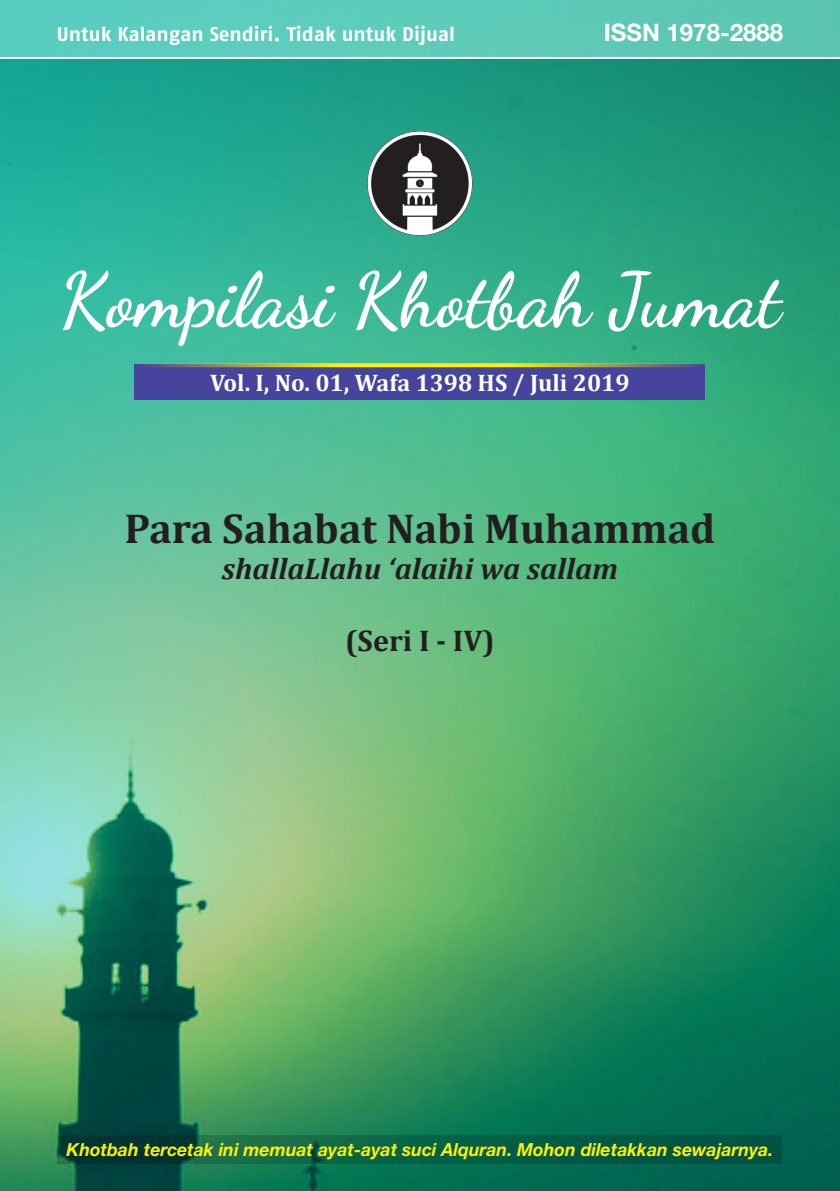
<style>
.page{position:relative;width:840px;height:1191px;background:#fff}
.page>*{position:absolute;margin:0;border:0;box-sizing:border-box;transform-origin:0 0}
.t1{font:700 75.8px "Dancing Script";color:#fff}
.t2{font:700 42px "Cambria";color:#231f20}
.t3{font:italic 700 30px "Cambria";color:#231f20}
.t4{font:700 30px "Cambria";color:#231f20}
.t5{font:700 24px "Cambria";color:#fff}
.t6{font:700 24px "Helvetica Neue";color:#fff}
.t7{font:700 20px "Fago No";color:#fff}
.t8{font:italic 700 18px "Helvetica Neue LT Std";color:#fff101}
</style>
<div class="page">
<img style="left:0;top:493px;width:839px;height:698px">
<svg style="left:0;top:59px;width:839px;height:434px;background:#2eac8b"></svg>
<div style="left:0;top:0;width:839px;height:59px;background:#5cccba"></div>
<svg style="left:58px;top:1135px;width:723px;height:28px;background:#065740"></svg>
<img style="left:366px;top:130px;width:107px;height:107px">
<hr style="left:0;top:57px;width:839px;height:2px;background:#fff">
<div style="left:135px;top:364px;width:569px;height:36px;background:#46449c"></div>
<svg style="left:135px;top:363px;width:569px;height:4px;background:#b6bd3a"></svg>
<p class="t7" style="left:57px;top:22px;width:399px">Untuk Kalangan Sendiri. Tidak untuk Dijual</p>
<p class="t6" style="left:603px;top:17px;width:181px">ISSN 1978-2888</p>
<p class="t1" style="left:59px;top:253px;width:722px">Kompilasi Khotbah Jumat</p>
<p class="t5" style="left:210px;top:366px;width:421px">Vol. I, No. 01, Wafa 1398 HS / Juli 2019</p>
<p class="t2" style="left:124px;top:499px;width:592px">Para Sahabat Nabi Muhammad</p>
<p class="t3" style="left:222px;top:547px;width:397px">shallaLlahu ‘alaihi wa sallam</p>
<p class="t4" style="left:345px;top:619px;width:151px">(Seri I - IV)</p>
<p class="t8" style="left:67px;top:1138px;width:707px">Khotbah tercetak ini memuat ayat-ayat suci Alquran. Mohon diletakkan sewajarnya.</p>
</div>
